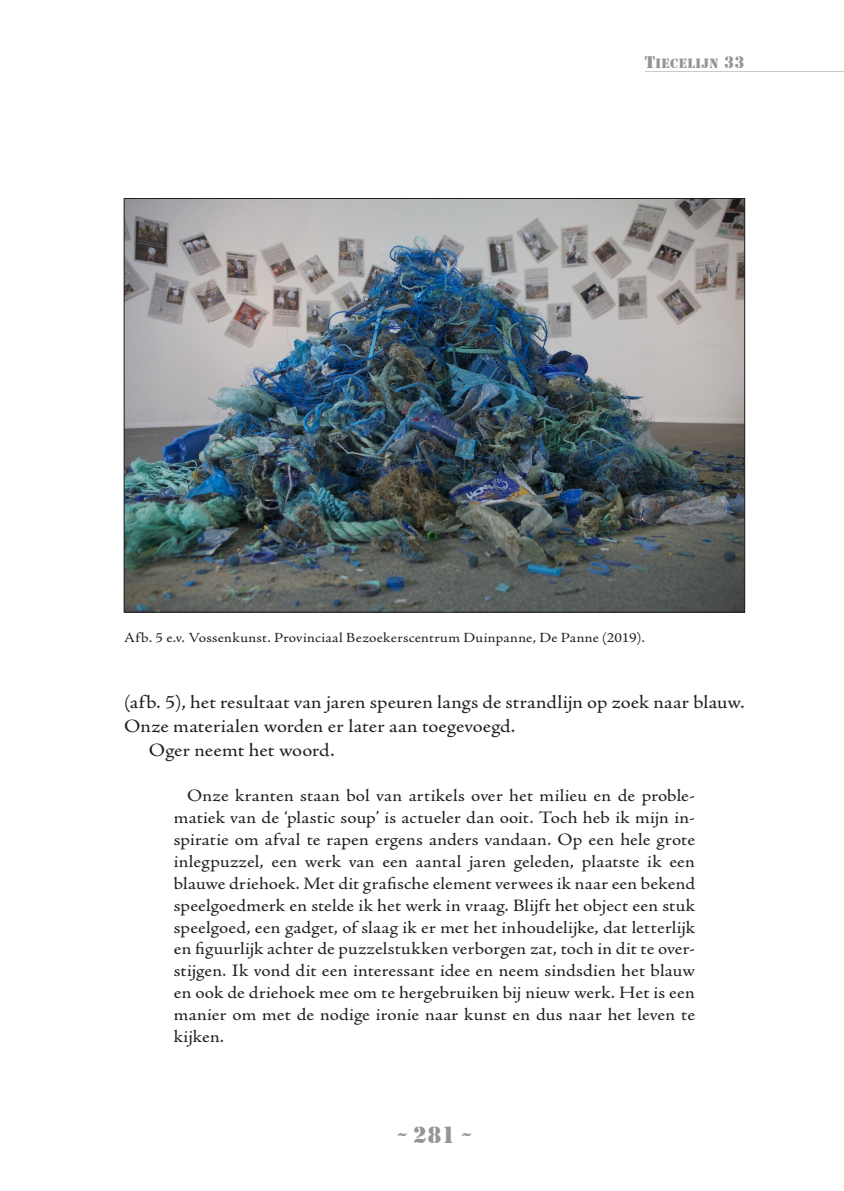
<style>
.page{position:relative;width:844px;height:1191px;background:#fff}
.page>*{position:absolute;margin:0;border:0;box-sizing:border-box;transform-origin:0 0}
.t1{font:24.5px "Stencil";color:#939598}
.t2{font:18.9px "Adobe Jenson Pro";letter-spacing:.005em;color:#231f20;scale:1.1 1}
.t3{font:17.5px/21.9px "Adobe Jenson Pro";letter-spacing:.01em;color:#231f20;text-align:justify;scale:1.1 1}
.t4{font:14px "Adobe Jenson Pro";letter-spacing:.02em;color:#231f20;scale:1.1 1}
.t5{font:14px "Stencil";letter-spacing:.03em;color:#939598}
.s1{font-size:17.5px}
</style>
<div class="page">
<hr style="left:645px;top:71px;width:198px;height:1px;background:#939598">
<img style="left:126px;top:200px;width:617px;height:410px">
<p class="t5" style="left:644px;top:55px;width:101px"><span class="s1">T</span>IECELIJN <span class="s1">33</span></p>
<p class="t4" style="left:124px;top:629px;width:475px">Afb. 5 e.v. Vossenkunst. Provinciaal Bezoekerscentrum Duinpanne, De Panne (2019).</p>
<p class="t2" style="left:124px;top:691px;width:565px">(afb. 5), het resultaat van jaren speuren langs de strandlijn op zoek naar blauw.</p>
<p class="t2" style="left:124px;top:715px;width:357px">Onze materialen worden er later aan toegevoegd.</p>
<p class="t2" style="left:149px;top:739px;width:170px">Oger neemt het woord.</p>
<p class="t3" style="left:174px;top:785px;width:475px;text-indent:13px">Onze kranten staan bol van artikels over het milieu en de proble&shy;matiek van de ‘plastic soup’ is actueler dan ooit. Toch heb ik mijn in&shy;spiratie om afval te rapen ergens anders vandaan. Op een hele grote inlegpuzzel, een werk van een aantal jaren geleden, plaatste ik een blauwe driehoek. Met dit grafische element verwees ik naar een bekend speelgoedmerk en stelde ik het werk in vraag. Blijft het object een stuk speelgoed, een gadget, of slaag ik er met het inhoudelijke, dat letterlijk en figuurlijk achter de puzzelstukken verborgen zat, toch in dit te over&shy;stijgen. Ik vond dit een interessant idee en neem sindsdien het blauw en ook de driehoek mee om te hergebruiken bij nieuw werk. Het is een manier om met de nodige ironie naar kunst en dus naar het leven te kijken.</p>
<h1 class="t1" style="left:397px;top:1120px;width:75px">~ 281 ~</h1>
</div>
